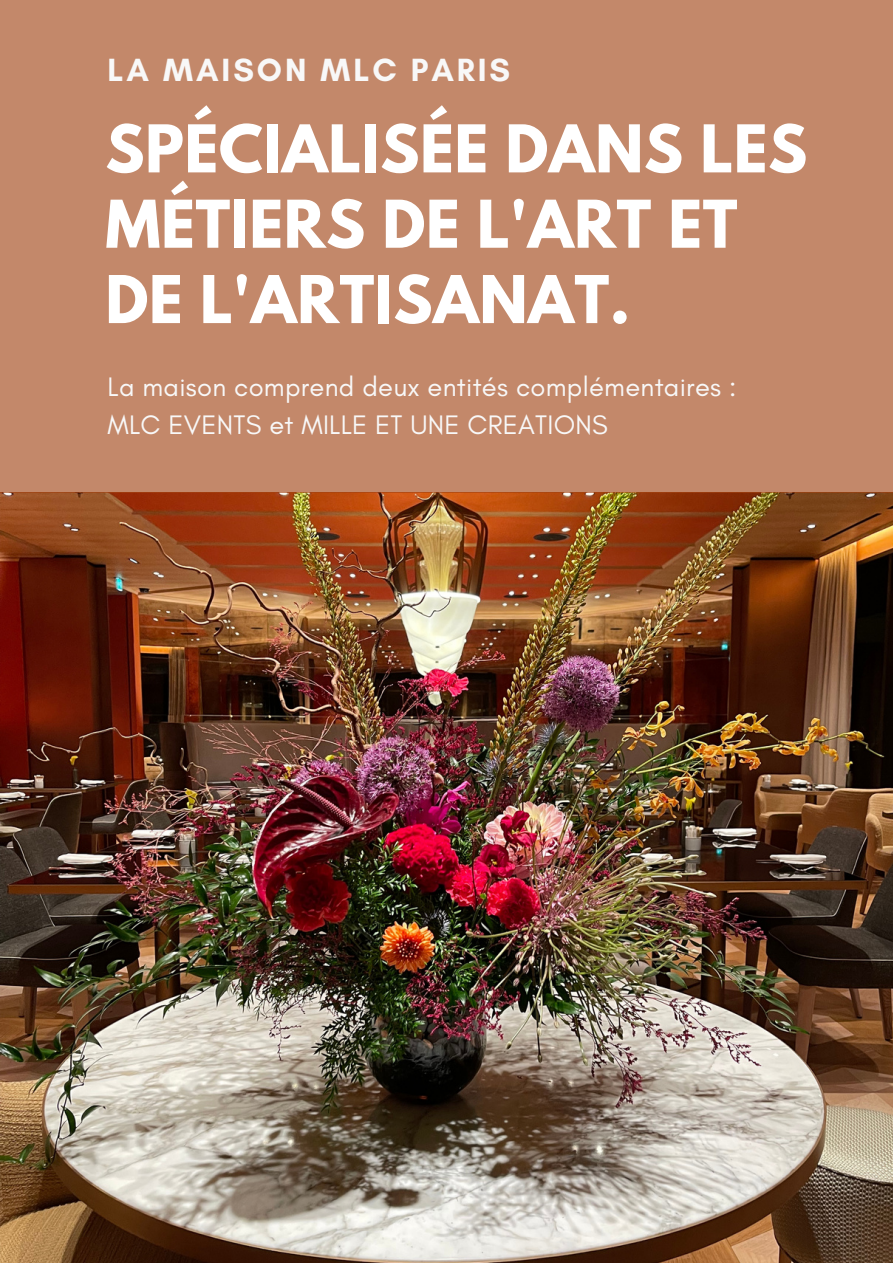
<style>
.page{position:relative;width:893px;height:1264px;background:#fff}
.page>*{position:absolute;margin:0;border:0;box-sizing:border-box;transform-origin:0 0}
.t1{font:700 58.2px/75.3px "League Spartan";letter-spacing:.01em;color:#fff}
.t2{font:700 32.7px "Glacial Indifference";letter-spacing:.09em;color:#f8f8f8}
.t3{font:27.3px/38.2px "Glacial Indifference";letter-spacing:.01em;color:#f8f8f8}
</style>
<div class="page">
<img style="left:0;top:493px;width:892px;height:768px">
<div style="left:0;top:0;width:892px;height:492px;background:#c3886a"></div>
<p class="t2" style="left:108px;top:49px;width:404px">LA MAISON MLC PARIS</p>
<h1 class="t1" style="left:105px;top:119px;width:703px">SPÉCIALISÉE DANS LES<br>MÉTIERS DE L'ART ET<br>DE L'ARTISANAT.</h1>
<p class="t3" style="left:108px;top:367px;width:630px">La maison comprend deux entités complémentaires :<br>MLC EVENTS et MILLE ET UNE CREATIONS</p>
</div>
